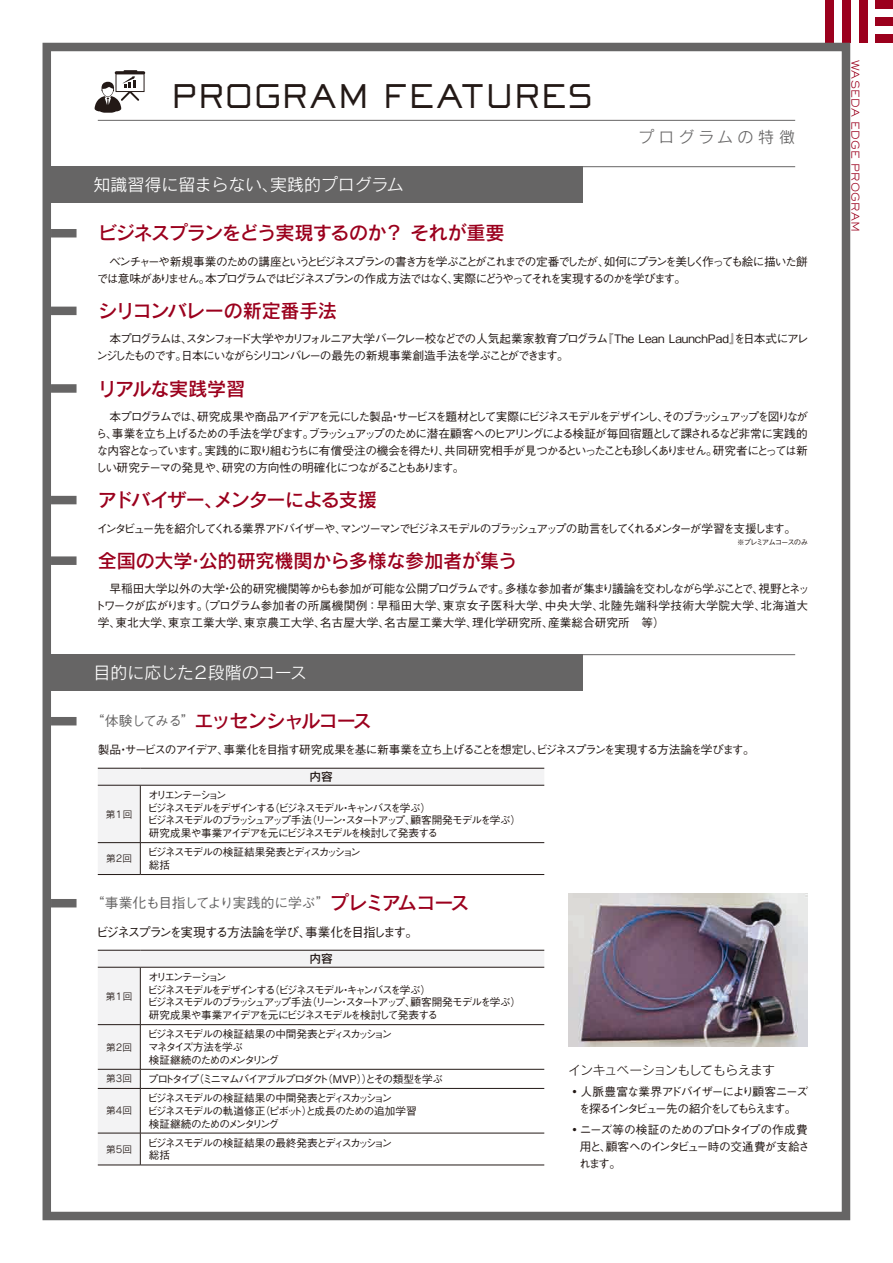
<style>
.page{position:relative;width:893px;height:1263px;background:#fff}
.page>*{position:absolute;margin:0;border:0;box-sizing:border-box;transform-origin:0 0}
.t1{font:31.95px "Sackers Gothic Std Square";letter-spacing:-.005em;color:#231916}
.t2{font:19.2px "Rodin Pro DB";letter-spacing:-.035em;color:#9b001d}
.t3{font:19.2px "Rodin Pro DB";letter-spacing:-.015em;color:#9b001d}
.t4{font:19.2px "Rodin Pro DB";letter-spacing:-.055em;color:#9b001d}
.t5{font:19.2px "Rodin Pro DB";letter-spacing:-.07em;color:#9b001d}
.t6{font:16.95px "Rodin Pro M";color:#fff}
.t7{font:16.95px "Rodin Pro M";letter-spacing:-.02em;color:#fff}
.t8{font:15.9px "Rodin Pro M";letter-spacing:.27em;color:#666565}
.t9{font:500 13.8px "Gothic BBB Pro";letter-spacing:-.04em;color:#666565}
.t10{font:500 12.75px "Gothic BBB Pro";letter-spacing:-.125em;color:#231916}
.t11{font:12.75px "Rodin Pro M";letter-spacing:-.05em;color:#231916}
.t12{font:500 11.7px/17px "Gothic BBB Pro";letter-spacing:-.105em;color:#231916}
.t13{font:500 11.7px/17px "Gothic BBB Pro";letter-spacing:-.135em;color:#231916}
.t14{font:500 11.7px "Gothic BBB Pro";letter-spacing:-.16em;color:#231916}
.t15{font:500 11.7px "Gothic BBB Pro";letter-spacing:-.085em;color:#231916}
.t16{font:500 11.7px "Gothic BBB Pro";letter-spacing:.025em;color:#231916}
.t17{font:500 11.7px "Gothic BBB Pro";color:#231916}
.t18{font:500 11.7px/17px "Gothic BBB Pro";letter-spacing:-.07em;color:#231916}
.t19{font:11.7px "Rodin Pro DB";color:#231916}
.t20{font:500 10.65px/12.8px "Gothic BBB Pro";letter-spacing:-.125em;color:#231916}
.t21{font:300 10.65px "Sackers Gothic Std";letter-spacing:.025em;color:#9b001d}
.t22{font:9.6px "Rodin Pro M";color:#231916}
.t23{font:500 7.5px "Gothic BBB Pro";letter-spacing:-.155em;color:#231916}
.s1{font-family:"Gothic BBB Pro";font-weight:500;font-size:13.8px;color:#666565}
.s2{font-family:"Rodin Pro DB";font-weight:400;font-size:19.2px;color:#9b001d}
</style>
<div class="page">
<div style="left:825px;top:0;width:8px;height:43px;background:#9b001d"></div>
<div style="left:842px;top:0;width:8px;height:43px;background:#9b001d"></div>
<div style="left:859px;top:0;width:8px;height:43px;background:#9b001d"></div>
<div style="left:876px;top:0;width:17px;height:9px;background:#9b001d"></div>
<div style="left:876px;top:17px;width:17px;height:9px;background:#9b001d"></div>
<div style="left:876px;top:34px;width:17px;height:9px;background:#9b001d"></div>
<div style="left:43px;top:43px;width:807px;height:1177px;border:9px solid #666565"></div>
<hr style="left:98px;top:120px;width:697px;height:1px;background:#666565">
<div style="left:51px;top:229px;width:26px;height:8px;background:#666565"></div>
<div style="left:51px;top:307px;width:26px;height:8px;background:#666565"></div>
<div style="left:51px;top:384px;width:26px;height:9px;background:#666565"></div>
<div style="left:51px;top:496px;width:26px;height:8px;background:#666565"></div>
<div style="left:51px;top:556px;width:26px;height:9px;background:#666565"></div>
<div style="left:51px;top:899px;width:26px;height:8px;background:#666565"></div>
<img style="left:569px;top:894px;width:239px;height:153px">
<svg style="left:95px;top:70px;width:50px;height:43px"></svg>
<hr style="left:561px;top:166px;width:234px;height:1px;background:#666565">
<div style="left:51px;top:166px;width:532px;height:36px;background:#666565"></div>
<hr style="left:561px;top:654px;width:234px;height:1px;background:#666565">
<div style="left:51px;top:654px;width:532px;height:36px;background:#666565"></div>
<div style="left:51px;top:717px;width:26px;height:8px;background:#666565"></div>
<svg style="left:98px;top:769px;width:446px;height:105px"></svg>
<hr style="left:98px;top:768px;width:42px;height:1px;background:#231916">
<hr style="left:140px;top:768px;width:404px;height:1px;background:#231916">
<hr style="left:98px;top:785px;width:42px;height:1px;background:#231916">
<hr style="left:140px;top:785px;width:404px;height:1px;background:#231916">
<hr style="left:140px;top:785px;width:1px;height:57px;background:#231916">
<hr style="left:98px;top:842px;width:42px;height:1px;background:#231916">
<hr style="left:140px;top:842px;width:404px;height:1px;background:#231916">
<hr style="left:140px;top:843px;width:1px;height:31px;background:#231916">
<hr style="left:98px;top:874px;width:42px;height:1px;background:#231916">
<hr style="left:140px;top:874px;width:404px;height:1px;background:#231916">
<svg style="left:98px;top:951px;width:446px;height:214px"></svg>
<hr style="left:98px;top:950px;width:42px;height:1px;background:#231916">
<hr style="left:140px;top:950px;width:404px;height:1px;background:#231916">
<hr style="left:98px;top:967px;width:42px;height:1px;background:#231916">
<hr style="left:140px;top:967px;width:404px;height:1px;background:#231916">
<hr style="left:140px;top:967px;width:1px;height:57px;background:#231916">
<hr style="left:98px;top:1024px;width:42px;height:1px;background:#231916">
<hr style="left:140px;top:1024px;width:404px;height:1px;background:#231916">
<hr style="left:140px;top:1025px;width:1px;height:44px;background:#231916">
<hr style="left:98px;top:1069px;width:42px;height:1px;background:#231916">
<hr style="left:140px;top:1069px;width:404px;height:1px;background:#231916">
<svg style="left:140px;top:1069px;width:1px;height:19px"></svg>
<hr style="left:98px;top:1088px;width:42px;height:1px;background:#231916">
<hr style="left:140px;top:1088px;width:404px;height:1px;background:#231916">
<hr style="left:140px;top:1089px;width:1px;height:44px;background:#231916">
<hr style="left:98px;top:1133px;width:42px;height:1px;background:#231916">
<hr style="left:140px;top:1133px;width:404px;height:1px;background:#231916">
<hr style="left:140px;top:1133px;width:1px;height:32px;background:#231916">
<hr style="left:98px;top:1165px;width:42px;height:1px;background:#231916">
<hr style="left:140px;top:1165px;width:404px;height:1px;background:#231916">
<h1 class="t1" style="left:170px;top:77px;width:423px">PROGRAM FEATURES</h1>
<h3 class="t6" style="left:94px;top:173px;width:312px">知識習得に留まらない、実践的プログラム</h3>
<h2 class="t2" style="left:98px;top:221px;width:408px">ビジネスプランをどう実現するのか？ それが重要</h2>
<h3 class="t8" style="left:638px;top:127px;width:159px">プログラムの特徴</h3>
<p class="t13" style="left:97px;top:252px;width:712px">　ベンチャーや新規事業のための講座というとビジネスプランの書き方を学ぶことがこれまでの定番でしたが、如何にプランを美しく作っても絵に描いた餅では意味がありません。本プログラムではビジネスプランの作成方法ではなく、実際にどうやってそれを実現するのかを学びます。</p>
<h2 class="t2" style="left:98px;top:298px;width:241px">シリコンバレーの新定番手法</h2>
<p class="t12" style="left:96px;top:329px;width:714px">　本プログラムは、スタンフォード大学やカリフォルニア大学バークレー校などでの人気起業家教育プログラム『The Lean LaunchPad』を日本式にアレンジしたものです。日本にいながらシリコンバレーの最先の新規事業創造手法を学ぶことができます。</p>
<h2 class="t2" style="left:98px;top:376px;width:149px">リアルな実践学習</h2>
<p class="t12" style="left:95px;top:407px;width:714px;text-align:justify">　本プログラムでは、研究成果や商品アイデアを元にした製品・サービスを題材として実際にビジネスモデルをデザインし、そのブラッシュアップを図りながら、事業を立ち上げるための手法を学びます。ブラッシュアップのために潜在顧客へのヒアリングによる検証が毎回宿題として課されるなど非常に実践的な内容となっています。実践的に取り組むうちに有償受注の機会を得たり、共同研究相手が見つかるといったことも珍しくありません。研究者にとっては新しい研究テーマの発見や、研究の方向性の明確化につながることもあります。</p>
<h2 class="t5" style="left:98px;top:487px;width:281px">アドバイザー、メンターによる支援</h2>
<p class="t14" style="left:97px;top:519px;width:701px">インタビュー先を紹介してくれる業界アドバイザーや、マンツーマンでビジネスモデルのブラッシュアップの助言をしてくれるメンターが学習を支援します。</p>
<p class="t23" style="left:737px;top:536px;width:73px">※プレミアムコースのみ</p>
<h2 class="t3" style="left:98px;top:548px;width:421px">全国の大学・公的研究機関から多様な参加者が集う</h2>
<p class="t15" style="left:98px;top:579px;width:713px">　早稲田大学以外の大学・公的研究機関等からも参加が可能な公開プログラムです。多様な参加者が集まり議論を交わしながら学ぶことで、視野とネッ</p>
<p class="t16" style="left:94px;top:596px;width:716px">トワークが広がります。（プログラム参加者の所属機関例：早稲田大学、東京女子医科大学、中央大学、北陸先端科学技術大学院大学、北海道大</p>
<p class="t17" style="left:98px;top:613px;width:569px">学、東北大学、東京工業大学、東京農工大学、名古屋大学、名古屋工業大学、理化学研究所、産業総合研究所　等）</p>
<h3 class="t7" style="left:94px;top:661px;width:215px">目的に応じた２段階のコース</h3>
<h2 class="t4" style="left:91px;top:708px;width:283px"><span class="s1">“体験してみる”</span>エッセンシャルコース</h2>
<p class="t12" style="left:98px;top:739px;width:658px">製品・サービスのアイデア、事業化を目指す研究成果を基に新事業を立ち上げることを想定し、ビジネスプランを実現する方法論を学びます。</p>
<p class="t22" style="left:106px;top:808px;width:28px">第１回</p>
<p class="t19" style="left:309px;top:769px;width:25px">内容</p>
<p class="t20" style="left:147px;top:787px;width:375px">オリエンテーション<br>ビジネスモデルをデザインする（ビジネスモデル・キャンバスを学ぶ）<br>ビジネスモデルのブラッシュアップ手法（リーン・スタートアップ、顧客開発モデルを学ぶ）研究成果や事業アイデアを元にビジネスモデルを検討して発表する</p>
<p class="t22" style="left:106px;top:852px;width:27px">第2回</p>
<p class="t20" style="left:147px;top:844px;width:215px">ビジネスモデルの検証結果発表とディスカッション総括</p>
<p class="t9" style="left:91px;top:892px;width:380px">“事業化も目指してより実践的に学ぶ”<span class="s2">プレミアムコース</span></p>
<p class="t10" style="left:96px;top:922px;width:323px">ビジネスプランを実現する方法論を学び、事業化を目指します。</p>
<p class="t22" style="left:106px;top:990px;width:28px">第１回</p>
<p class="t22" style="left:106px;top:1041px;width:27px">第2回</p>
<p class="t19" style="left:309px;top:951px;width:25px">内容</p>
<p class="t20" style="left:147px;top:969px;width:375px">オリエンテーション<br>ビジネスモデルをデザインする（ビジネスモデル・キャンバスを学ぶ）<br>ビジネスモデルのブラッシュアップ手法（リーン・スタートアップ、顧客開発モデルを学ぶ）研究成果や事業アイデアを元にビジネスモデルを検討して発表する</p>
<p class="t20" style="left:147px;top:1026px;width:246px">ビジネスモデルの検証結果の中間発表とディスカッションマネタイズ方法を学ぶ<br>検証継続のためのメンタリング</p>
<p class="t22" style="left:106px;top:1072px;width:27px">第3回</p>
<p class="t20" style="left:148px;top:1071px;width:297px">プロトタイプ（ミニマムバイアブルプロダクト（MVP））とその類型を学ぶ</p>
<p class="t22" style="left:106px;top:1104px;width:27px">第4回</p>
<p class="t20" style="left:147px;top:1090px;width:271px">ビジネスモデルの検証結果の中間発表とディスカッション<br>ビジネスモデルの軌道修正（ピボット）と成長のための追加学習検証継続のためのメンタリング</p>
<p class="t22" style="left:106px;top:1143px;width:27px">第5回</p>
<p class="t20" style="left:147px;top:1135px;width:246px">ビジネスモデルの検証結果の最終発表とディスカッション総括</p>
<p class="t11" style="left:568px;top:1062px;width:208px">インキュベーションもしてもらえます</p>
<p class="t12" style="left:569px;top:1081px;width:241px;text-align:center">・ 人脈豊富な業界アドバイザーにより顧客ニーズを探るインタビュー先の紹介をしてもらえます。</p>
<p class="t18" style="left:579px;top:1120px;width:232px;text-indent:-10px">・ ニーズ等の検証のためのプロトタイプの作成費用と、顧客へのインタビュー時の交通費が支給されます。</p>
<p class="t21" style="left:862px;top:60px;width:174px;rotate:90deg">WASEDA EDGE PROGRAM</p>
</div>
